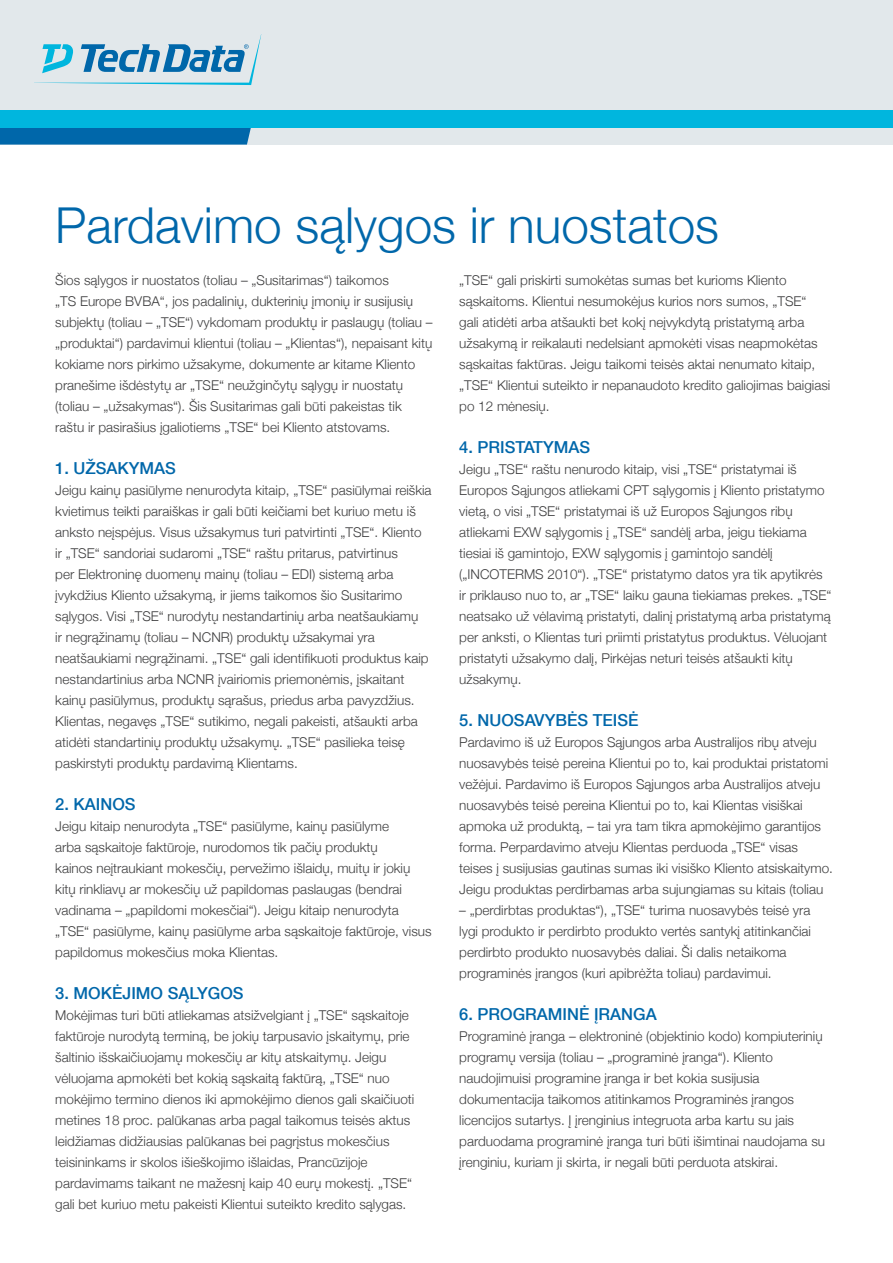
<style>
.page{position:relative;width:893px;height:1263px;background:#fff}
.page>*{position:absolute;margin:0;border:0;box-sizing:border-box;transform-origin:0 0}
.t1{font:300 49.5px "Helvetica Neue";color:#0067aa}
.t2{font:500 16.5px "Helvetica Neue";color:#0067aa}
.t3{font:300 13.5px/21px "Helvetica Neue";color:#3e3e3f}
</style>
<div class="page">
<div style="left:0;top:0;width:893px;height:145px;background:#e2e8eb"></div>
<div style="left:0;top:128px;width:251px;height:17px;background:#0067aa"></div>
<svg style="left:34px;top:35px;width:227px;height:50px"></svg>
<div style="left:0;top:111px;width:893px;height:17px;background:#00b6de"></div>
<h1 class="t1" style="left:55px;top:185px;width:665px">Pardavimo sąlygos ir nuostatos</h1>
<p class="t3" style="left:55px;top:269px;width:379px">Šios sąlygos ir nuostatos (toliau – „Susitarimas“) taikomos<br>„TS Europe BVBA“, jos padalinių, dukterinių įmonių ir susijusių subjektų (toliau – „TSE“) vykdomam produktų ir paslaugų (toliau – „produktai“) pardavimui klientui (toliau – „Klientas“), nepaisant kitų kokiame nors pirkimo užsakyme, dokumente ar kitame Kliento pranešime išdėstytų ar „TSE“ neužginčytų sąlygų ir nuostatų (toliau – „užsakymas“). Šis Susitarimas gali būti pakeistas tik raštu ir pasirašius įgaliotiems „TSE“ bei Kliento atstovams.</p>
<p class="t2" style="left:55px;top:455px;width:122px">1. UŽSAKYMAS</p>
<p class="t3" style="left:55px;top:479px;width:378px">Jeigu kainų pasiūlyme nenurodyta kitaip, „TSE“ pasiūlymai reiškia kvietimus teikti paraiškas ir gali būti keičiami bet kuriuo metu iš anksto neįspėjus. Visus užsakymus turi patvirtinti „TSE“. Kliento ir „TSE“ sandoriai sudaromi „TSE“ raštu pritarus, patvirtinus<br>per Elektroninę duomenų mainų (toliau – EDI) sistemą arba įvykdžius Kliento užsakymą, ir jiems taikomos šio Susitarimo sąlygos. Visi „TSE“ nurodytų nestandartinių arba neatšaukiamų<br>ir negrąžinamų (toliau – NCNR) produktų užsakymai yra neatšaukiami negrąžinami. „TSE“ gali identifikuoti produktus kaip nestandartinius arba NCNR įvairiomis priemonėmis, įskaitant kainų pasiūlymus, produktų sąrašus, priedus arba pavyzdžius.<br>Klientas, negavęs „TSE“ sutikimo, negali pakeisti, atšaukti arba atidėti standartinių produktų užsakymų. „TSE“ pasilieka teisę paskirstyti produktų pardavimą Klientams.</p>
<p class="t2" style="left:55px;top:791px;width:82px">2. KAINOS</p>
<p class="t3" style="left:55px;top:815px;width:378px">Jeigu kitaip nenurodyta „TSE“ pasiūlyme, kainų pasiūlyme<br>arba sąskaitoje faktūroje, nurodomos tik pačių produktų<br>kainos neįtraukiant mokesčių, pervežimo išlaidų, muitų ir jokių kitų rinkliavų ar mokesčių už papildomas paslaugas (bendrai vadinama – „papildomi mokesčiai“). Jeigu kitaip nenurodyta „TSE“ pasiūlyme, kainų pasiūlyme arba sąskaitoje faktūroje, visus papildomus mokesčius moka Klientas.</p>
<p class="t2" style="left:55px;top:980px;width:190px">3. MOKĖJIMO SĄLYGOS</p>
<p class="t3" style="left:55px;top:1004px;width:361px">Mokėjimas turi būti atliekamas atsižvelgiant į „TSE“ sąskaitoje faktūroje nurodytą terminą, be jokių tarpusavio įskaitymų, prie šaltinio išskaičiuojamų mokesčių ar kitų atskaitymų. Jeigu vėluojama apmokėti bet kokią sąskaitą faktūrą, „TSE“ nuo mokėjimo termino dienos iki apmokėjimo dienos gali skaičiuoti metines 18 proc. palūkanas arba pagal taikomus teisės aktus leidžiamas didžiausias palūkanas bei pagrįstus mokesčius teisininkams ir skolos išieškojimo išlaidas, Prancūzijoje pardavimams taikant ne mažesnį kaip 40 eurų mokestį. „TSE“ gali bet kuriuo metu pakeisti Klientui suteikto kredito sąlygas.</p>
<p class="t3" style="left:459px;top:269px;width:373px">„TSE“ gali priskirti sumokėtas sumas bet kurioms Kliento sąskaitoms. Klientui nesumokėjus kurios nors sumos, „TSE“<br>gali atidėti arba atšaukti bet kokį neįvykdytą pristatymą arba užsakymą ir reikalauti nedelsiant apmokėti visas neapmokėtas sąskaitas faktūras. Jeigu taikomi teisės aktai nenumato kitaip, „TSE“ Klientui suteikto ir nepanaudoto kredito galiojimas baigiasi po 12 mėnesių.</p>
<p class="t2" style="left:459px;top:434px;width:132px">4. PRISTATYMAS</p>
<p class="t3" style="left:459px;top:458px;width:374px">Jeigu „TSE“ raštu nenurodo kitaip, visi „TSE“ pristatymai iš Europos Sąjungos atliekami CPT sąlygomis į Kliento pristatymo vietą, o visi „TSE“ pristatymai iš už Europos Sąjungos ribų atliekami EXW sąlygomis į „TSE“ sandėlį arba, jeigu tiekiama tiesiai iš gamintojo, EXW sąlygomis į gamintojo sandėlį („INCOTERMS 2010“). „TSE“ pristatymo datos yra tik apytikrės ir priklauso nuo to, ar „TSE“ laiku gauna tiekiamas prekes. „TSE“ neatsako už vėlavimą pristatyti, dalinį pristatymą arba pristatymą per anksti, o Klientas turi priimti pristatytus produktus. Vėluojant pristatyti užsakymo dalį, Pirkėjas neturi teisės atšaukti kitų užsakymų.</p>
<p class="t2" style="left:459px;top:707px;width:181px">5. NUOSAVYBĖS TEISĖ</p>
<p class="t3" style="left:459px;top:731px;width:375px">Pardavimo iš už Europos Sąjungos arba Australijos ribų atveju nuosavybės teisė pereina Klientui po to, kai produktai pristatomi vežėjui. Pardavimo iš Europos Sąjungos arba Australijos atveju nuosavybės teisė pereina Klientui po to, kai Klientas visiškai apmoka už produktą, – tai yra tam tikra apmokėjimo garantijos forma. Perpardavimo atveju Klientas perduoda „TSE“ visas teises į susijusias gautinas sumas iki visiško Kliento atsiskaitymo.<br>Jeigu produktas perdirbamas arba sujungiamas su kitais (toliau</p>
<p class="t3" style="left:459px;top:899px;width:353px">– „perdirbtas produktas“), „TSE“ turima nuosavybės teisė yra lygi produkto ir perdirbto produkto vertės santykį atitinkančiai perdirbto produkto nuosavybės daliai. Ši dalis netaikoma programinės įrangos (kuri apibrėžta toliau) pardavimui.</p>
<p class="t2" style="left:459px;top:1001px;width:199px">6. PROGRAMINĖ ĮRANGA</p>
<p class="t3" style="left:459px;top:1025px;width:367px">Programinė įranga – elektroninė (objektinio kodo) kompiuterinių programų versija (toliau – „programinė įranga“). Kliento naudojimuisi programine įranga ir bet kokia susijusia dokumentacija taikomos atitinkamos Programinės įrangos licencijos sutartys. Į įrenginius integruota arba kartu su jais parduodama programinė įranga turi būti išimtinai naudojama su įrenginiu, kuriam ji skirta, ir negali būti perduota atskirai.</p>
</div>
